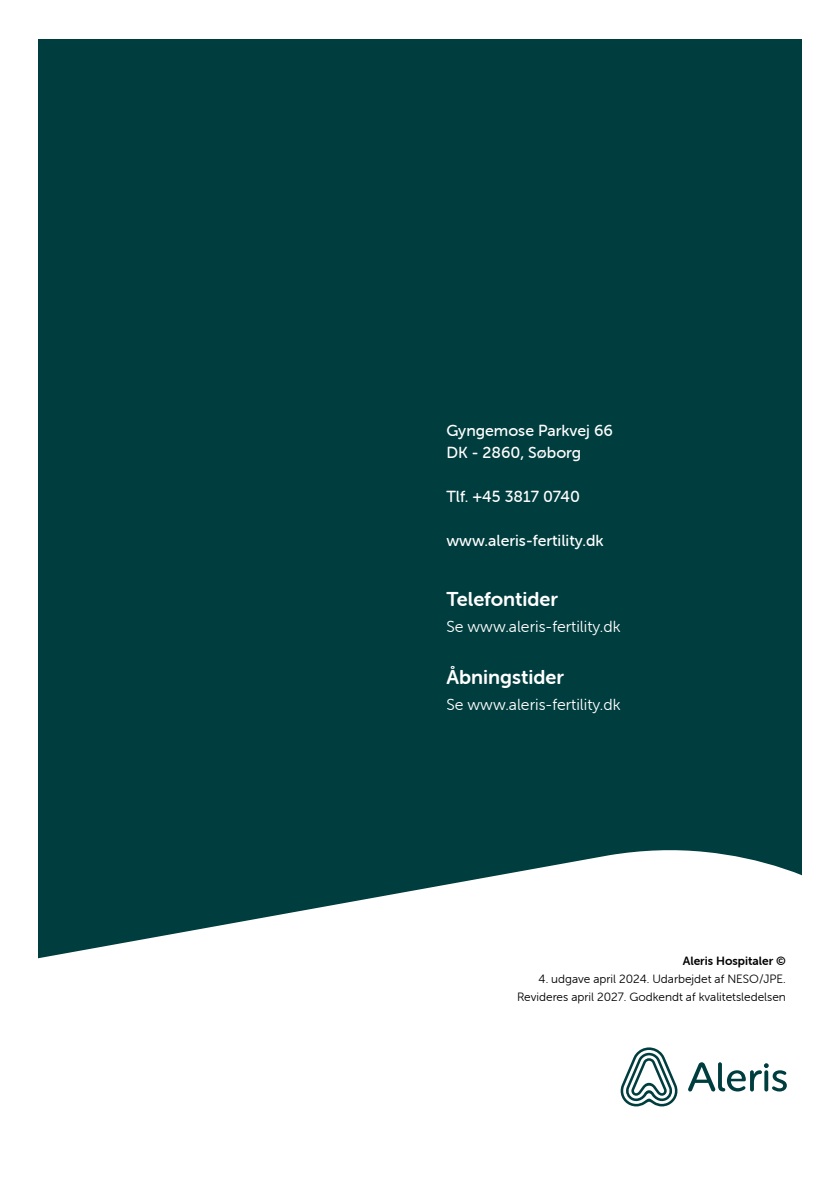
<style>
.page{position:relative;width:840px;height:1191px;background:#fff}
.page>*{position:absolute;margin:0;border:0;box-sizing:border-box;transform-origin:0 0}
.t1{font:20px "Museo Sans Rounded 700";color:#fff}
.t2{font:16px/22px "Museo Sans Rounded 500";color:#fff}
.t3{font:16px "Museo Sans Rounded 300";color:#fff}
.t4{font:12px/18px "Museo Sans Rounded 300";color:#000;text-align:right}
.t5{font:12px "Museo Sans Rounded 700";color:#000}
</style>
<div class="page">
<div style="left:38px;top:39px;width:763px;height:1111px;background:#003d3e"></div>
<div style="left:0;top:963px;width:839px;height:228px;background:#fff"></div>
<svg style="left:38px;top:848px;width:764px;height:244px"></svg>
<svg style="left:687px;top:1062px;width:99px;height:29px"></svg>
<svg style="left:618px;top:1047px;width:61px;height:59px"></svg>
<h2 class="t2" style="left:446px;top:420px;width:168px">Gyngemose Parkvej 66<br>DK - 2860, Søborg</h2>
<h2 class="t2" style="left:446px;top:486px;width:135px">Tlf. +45 3817 0740</h2>
<h2 class="t2" style="left:446px;top:530px;width:159px">www.aleris-fertility.dk</h2>
<h1 class="t1" style="left:446px;top:588px;width:113px">Telefontider</h1>
<h2 class="t3" style="left:446px;top:617px;width:175px">Se www.aleris-fertility.dk</h2>
<h1 class="t1" style="left:446px;top:666px;width:119px">Åbningstider</h1>
<h2 class="t3" style="left:446px;top:695px;width:175px">Se www.aleris-fertility.dk</h2>
<p class="t5" style="left:682px;top:954px;width:105px">Aleris Hospitaler ©</p>
<p class="t4" style="left:517px;top:970px;width:270px">4. udgave april 2024. Udarbejdet af NESO/JPE.<br>Revideres april 2027. Godkendt af kvalitetsledelsen</p>
</div>
